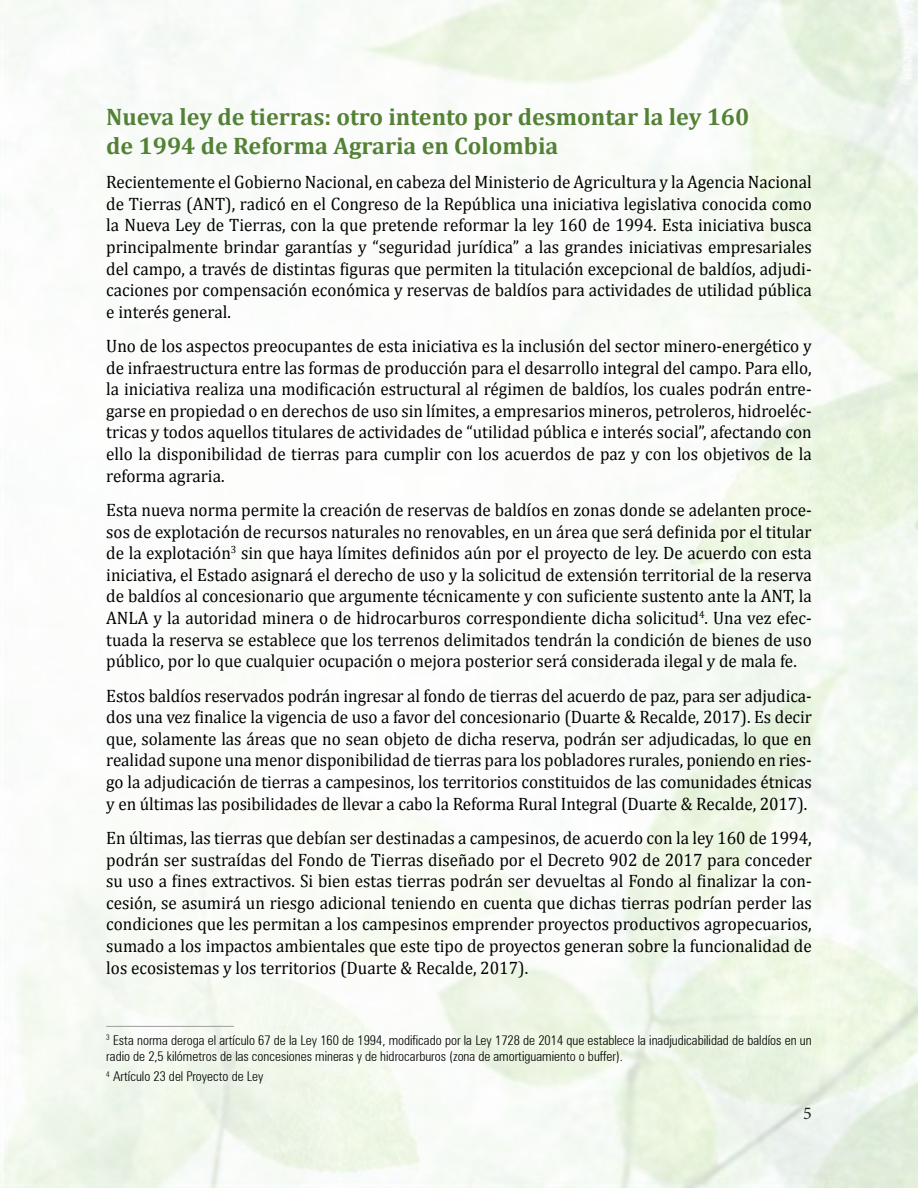
<style>
.page{position:relative;width:918px;height:1188px;background:#fff}
.page>*{position:absolute;margin:0;border:0;box-sizing:border-box;transform-origin:0 0}
.t1{font:700 24px/28.8px "Cambria";color:#538136}
.t2{font:18px/21.6px "Cambria";color:#000;text-align:justify;scale:.95 1}
.t3{font:18px "Minion Pro";color:#000}
.t4{font:300 condensed 13.5px/16.2px "Zurich BT";color:#000}
</style>
<div class="page">
<hr style="left:106px;top:1026px;width:128px;height:1px;background:#9d9d9c">
<h1 class="t1" style="left:106px;top:102px;width:645px">Nueva ley de tierras: otro intento por desmontar la ley 160 de 1994 de Reforma Agraria en Colombia</h1>
<p class="t2" style="left:106px;top:171px;width:744px">Recientemente el Gobierno Nacional, en cabeza del Ministerio de Agricultura y la Agencia Nacional de Tierras (ANT), radicó en el Congreso de la República una iniciativa legislativa conocida como la Nueva Ley de Tierras, con la que pretende reformar la ley 160 de 1994. Esta iniciativa busca principalmente brindar garantías y “seguridad jurídica” a las grandes iniciativas empresariales del campo, a través de distintas figuras que permiten la titulación excepcional de baldíos, adjudi&shy;caciones por compensación económica y reservas de baldíos para actividades de utilidad pública e interés general.</p>
<p class="t2" style="left:106px;top:335px;width:744px">Uno de los aspectos preocupantes de esta iniciativa es la inclusión del sector minero-energético y de infraestructura entre las formas de producción para el desarrollo integral del campo. Para ello, la iniciativa realiza una modificación estructural al régimen de baldíos, los cuales podrán entre&shy;garse en propiedad o en derechos de uso sin límites, a empresarios mineros, petroleros, hidroeléc&shy;tricas y todos aquellos titulares de actividades de “utilidad pública e interés social”, afectando con ello la disponibilidad de tierras para cumplir con los acuerdos de paz y con los objetivos de la reforma agraria.</p>
<p class="t2" style="left:106px;top:499px;width:744px">Esta nueva norma permite la creación de reservas de baldíos en zonas donde se adelanten proce&shy;sos de explotación de recursos naturales no renovables, en un área que será definida por el titular de la explotación<sup>3</sup> sin que haya límites definidos aún por el proyecto de ley. De acuerdo con esta iniciativa, el Estado asignará el derecho de uso y la solicitud de extensión territorial de la reserva de baldíos al concesionario que argumente técnicamente y con suficiente sustento ante la ANT, la ANLA y la autoridad minera o de hidrocarburos correspondiente dicha solicitud<sup>4</sup>. Una vez efec&shy;tuada la reserva se establece que los terrenos delimitados tendrán la condición de bienes de uso público, por lo que cualquier ocupación o mejora posterior será considerada ilegal y de mala fe.</p>
<p class="t2" style="left:106px;top:685px;width:744px">Estos baldíos reservados podrán ingresar al fondo de tierras del acuerdo de paz, para ser adjudica&shy;dos una vez finalice la vigencia de uso a favor del concesionario (Duarte &amp; Recalde, 2017). Es decir que, solamente las áreas que no sean objeto de dicha reserva, podrán ser adjudicadas, lo que en realidad supone una menor disponibilidad de tierras para los pobladores rurales, poniendo en ries&shy;go la adjudicación de tierras a campesinos, los territorios constituidos de las comunidades étnicas y en últimas las posibilidades de llevar a cabo la Reforma Rural Integral (Duarte &amp; Recalde, 2017).</p>
<p class="t2" style="left:106px;top:827px;width:744px">En últimas, las tierras que debían ser destinadas a campesinos, de acuerdo con la ley 160 de 1994, podrán ser sustraídas del Fondo de Tierras diseñado por el Decreto 902 de 2017 para conceder su uso a fines extractivos. Si bien estas tierras podrán ser devueltas al Fondo al finalizar la con&shy;cesión, se asumirá un riesgo adicional teniendo en cuenta que dichas tierras podrían perder las condiciones que les permitan a los campesinos emprender proyectos productivos agropecuarios, sumado a los impactos ambientales que este tipo de proyectos generan sobre la funcionalidad de los ecosistemas y los territorios (Duarte &amp; Recalde, 2017).</p>
<p class="t4" style="left:106px;top:1032px;width:707px"><sup>3</sup> Esta norma deroga el artículo 67 de la Ley 160 de 1994, modificado por la Ley 1728 de 2014 que establece la inadjudicabilidad de baldíos en un radio de 2,5 kilómetros de las concesiones mineras y de hidrocarburos (zona de amortiguamiento o buffer).</p>
<p class="t4" style="left:106px;top:1068px;width:159px"><sup>4</sup> Artículo 23 del Proyecto de Ley</p>
<p class="t3" style="left:803px;top:1101px;width:10px">5</p>
</div>
